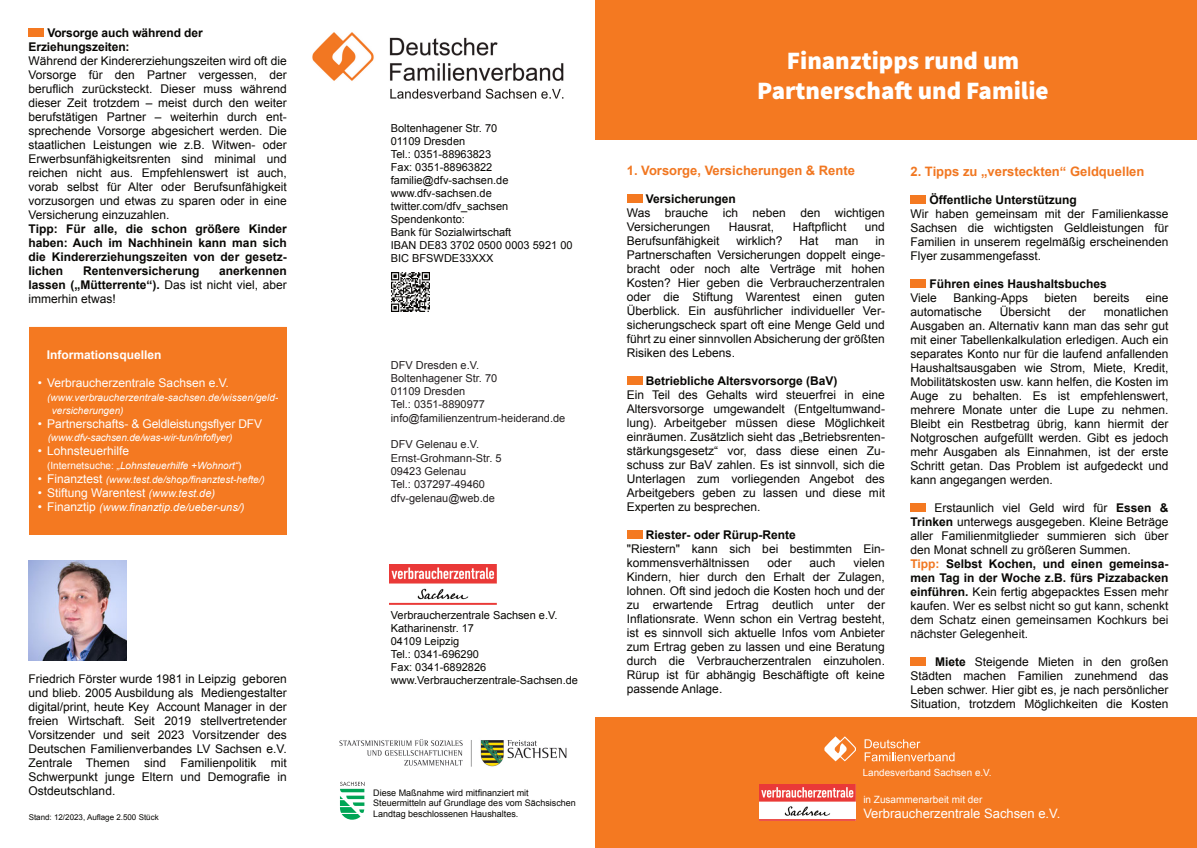
<style>
.page{position:relative;width:1197px;height:848px;background:#fff}
.page>*{position:absolute;margin:0;border:0;box-sizing:border-box;transform-origin:0 0}
.t1{font:900 25px/30px "Source Sans Pro";color:#fff;text-align:center}
.t2{font:700 13px "Arial";color:#f17721}
.t3{font:13px "Arial";color:#fff}
.t4{font:12px/14px "Arial";color:#080704;text-align:justify}
.t5{font:700 12px/14px "Arial";color:#080704}
.t6{font:12px "Arial";color:#fff}
.t7{font:700 12px "Arial";color:#fff}
.t8{font:11px/13px "Arial";color:#080704}
.t9{font:11px/13.3px "Arial";color:#231f20}
.t10{font:italic 11px "Arial";color:#fff}
.t11{font:italic 10px/13px "Arial";color:#fff}
.t12{font:10px "Arial";color:#fff}
.t13{font:9.9px "Arial";color:#fff}
.t14{font:9px/10.7px "Arial";color:#080704}
.t15{font:8px "Arial";color:#080704}
.s1{font-weight:700}
.s2{font-style:normal}
.s3{font-style:normal;font-size:12px}
.s4{font-style:italic;font-size:11px}
.s5{font-weight:700;color:#f17721}
.s6{color:#0e0d0b}
</style>
<div class="page">
<div style="left:29px;top:29px;width:15px;height:8px;background:#f47921"></div>
<img style="left:391px;top:273px;width:38px;height:38px">
<img style="left:389px;top:564px;width:107px;height:40px">
<div style="left:29px;top:327px;width:249px;height:207px;background:#f47921"></div>
<div style="left:278px;top:327px;width:9px;height:207px;background:#f47921"></div>
<svg style="left:32px;top:389px;width:13px;height:18px"></svg>
<svg style="left:32px;top:456px;width:13px;height:17px"></svg>
<div style="left:626px;top:194px;width:16px;height:9px;background:#f47921"></div>
<div style="left:626px;top:376px;width:16px;height:9px;background:#f47921"></div>
<div style="left:626px;top:530px;width:16px;height:9px;background:#f47921"></div>
<div style="left:910px;top:279px;width:15px;height:8px;background:#f47921"></div>
<div style="left:910px;top:503px;width:15px;height:8px;background:#f47921"></div>
<div style="left:910px;top:657px;width:15px;height:8px;background:#f47921"></div>
<div style="left:910px;top:195px;width:15px;height:8px;background:#f47921"></div>
<img style="left:28px;top:560px;width:99px;height:101px">
<svg style="left:340px;top:781px;width:24px;height:38px"></svg>
<img style="left:340px;top:739px;width:227px;height:28px">
<div style="left:595px;top:0;width:601px;height:139px;background:#f47921"></div>
<div style="left:595px;top:716px;width:601px;height:132px;background:#f47921"></div>
<img style="left:759px;top:784px;width:96px;height:36px">
<svg style="left:824px;top:736px;width:32px;height:25px"></svg>
<svg style="left:864px;top:739px;width:90px;height:22px"></svg>
<img style="left:312px;top:32px;width:252px;height:67px">
<p class="t5" style="left:29px;top:27px;width:176px;text-indent:19px">Vorsorge auch während der<br>Erziehungszeiten:</p>
<p class="t4" style="left:29px;top:55px;width:259px">Während der Kindererziehungszeiten wird oft die Vorsorge für den Partner vergessen, der beruflich zurücksteckt. Dieser muss während dieser Zeit trotzdem – meist durch den weiter berufstätigen Partner – weiterhin durch ent&shy;sprechende Vorsorge abgesichert werden. Die staatlichen Leistungen wie z.B. Witwen- oder Erwerbsunfähigkeitsrenten sind minimal und reichen nicht aus. Empfehlenswert ist auch, vorab selbst für Alter oder Berufsunfähigkeit vorzusorgen und etwas zu sparen oder in eine Versicherung einzuzahlen.</p>
<p class="t5" style="left:29px;top:223px;width:259px;text-align:justify">Tipp: Für alle, die schon größere Kinder haben: Auch im Nachhinein kann man sich die Kindererziehungszeiten von der gesetz&shy;lichen</p>
<p class="t4" style="left:29px;top:265px;width:259px;text-indent:191px"><span class="s1">anerkennen lassen („Mütterrente“).</span> Das ist nicht viel, aber immerhin etwas!</p>
<p class="t5" style="left:83px;top:265px;width:118px">Rentenversicherung</p>
<p class="t7" style="left:47px;top:350px;width:116px">Informationsquellen</p>
<p class="t6" style="left:38px;top:378px;width:193px">• Verbraucherzentrale Sachsen e.V.</p>
<p class="t11" style="left:52px;top:391px;width:228px;text-indent:-14px">• (www.verbraucherzentrale-sachsen.de/wissen/geld&shy;versicherungen)</p>
<p class="t6" style="left:38px;top:419px;width:226px">• Partnerschafts- &amp; Geldleistungsflyer DFV</p>
<p class="t11" style="left:48px;top:431px;width:186px">(www.dfv-sachsen.de/was-wir-tun/infoflyer)</p>
<p class="t6" style="left:38px;top:446px;width:93px">• Lohnsteuerhilfe</p>
<p class="t11" style="left:38px;top:459px;width:205px"><span class="s2">• (Internetsuche:</span> „Lohnsteuerhilfe +Wohnort“<span class="s2">)</span></p>
<p class="t11" style="left:38px;top:473px;width:229px"><span class="s3">• Finanztest</span> (www.test.de/shop/finanztest-hefte/)</p>
<p class="t6" style="left:38px;top:488px;width:179px">• Stiftung Warentest <span class="s4">(www.test.de)</span></p>
<p class="t10" style="left:38px;top:503px;width:208px"><span class="s3">• Finanztip</span> (www.finanztip.de/ueber-uns/)</p>
<p class="t4" style="left:29px;top:673px;width:259px">Friedrich Förster wurde 1981 in Leipzig geboren und blieb. 2005 Ausbildung als Mediengestalter digital/print, heute Key Account Manager in der freien Wirtschaft. Seit 2019 stellvertretender Vorsitzender und seit 2023 Vorsitzender des Deutschen Familienverbandes LV Sachsen e.V.<br>Zentrale Themen sind Familienpolitik mit Schwerpunkt junge Eltern und Demografie in Ostdeutschland.</p>
<p class="t15" style="left:29px;top:813px;width:131px">Stand: 12/2023, Auflage 2.500 Stück</p>
<p class="t8" style="left:391px;top:123px;width:183px">Boltenhagener Str. 70<br>01109 Dresden<br>Tel.: 0351-88963823<br>Fax: 0351-88963822 familie@dfv-sachsen.de www.dfv-sachsen.de twitter.com/dfv_sachsen<br>Spendenkonto:<br>Bank für Sozialwirtschaft<br>IBAN DE83 3702 0500 0003 5921 00<br>BIC BFSWDE33XXX</p>
<p class="t9" style="left:391px;top:359px;width:176px">DFV Dresden e.V.<br>Boltenhagener Str. 70<br>01109 Dresden<br>Tel.: 0351-8890977 info@familienzentrum-heiderand.de</p>
<p class="t9" style="left:391px;top:439px;width:112px">DFV Gelenau e.V.<br>Ernst-Grohmann-Str. 5<br>09423 Gelenau<br>Tel.: 037297-49460 dfv-gelenau@web.de</p>
<p class="t8" style="left:391px;top:609px;width:189px">Verbraucherzentrale Sachsen e.V.<br>Katharinenstr. 17<br>04109 Leipzig<br>Tel.: 0341-696290<br>Fax: 0341-6892826 www.Verbraucherzentrale-Sachsen.de</p>
<p class="t14" style="left:373px;top:788px;width:204px">Diese Maßnahme wird mitfinanziert mit<br>Steuermitteln auf Grundlage des vom Sächsischen<br>Landtag beschlossenen Haushaltes.</p>
<h1 class="t1" style="left:757px;top:48px;width:293px">Finanztipps rund um<br>Partnerschaft und Familie</h1>
<p class="t2" style="left:626px;top:165px;width:230px">1. Vorsorge, Versicherungen &amp; Rente</p>
<p class="t5" style="left:645px;top:193px;width:92px">Versicherungen</p>
<p class="t4" style="left:626px;top:207px;width:259px">Was brauche ich neben den wichtigen<br>Versicherungen</p>
<p class="t4" style="left:728px;top:221px;width:47px">Hausrat,</p>
<p class="t4" style="left:792px;top:221px;width:55px">Haftpflicht</p>
<p class="t4" style="left:864px;top:221px;width:22px">und</p>
<p class="t4" style="left:626px;top:235px;width:94px">Berufsunfähigkeit</p>
<p class="t4" style="left:736px;top:235px;width:48px">wirklich?</p>
<p class="t4" style="left:799px;top:235px;width:20px">Hat</p>
<p class="t4" style="left:835px;top:235px;width:25px">man</p>
<p class="t4" style="left:626px;top:235px;width:259px;text-indent:249px">in Partnerschaften Versicherungen doppelt einge&shy;bracht oder noch alte Verträge mit hohen Kosten? Hier geben die Verbraucherzentralen oder die Stiftung Warentest einen guten Überblick. Ein ausführlicher individueller Ver&shy;sicherungscheck spart oft eine Menge Geld und führt zu einer sinnvollen Absicherung der größten Risiken des Lebens.</p>
<p class="t5" style="left:645px;top:375px;width:193px">Betriebliche Altersvorsorge (BaV)</p>
<p class="t4" style="left:626px;top:389px;width:259px">Ein Teil des Gehalts wird steuerfrei in eine Altersvorsorge umgewandelt (Entgeltumwand&shy;lung). Arbeitgeber müssen diese Möglichkeit einräumen. Zusätzlich sieht das „Betriebsrenten&shy;stärkungsgesetz“ vor, dass diese einen Zu&shy;schuss zur BaV zahlen. Es ist sinnvoll, sich die Unterlagen zum vorliegenden Angebot des Arbeitgebers geben zu lassen und diese mit Experten zu besprechen.</p>
<p class="t5" style="left:645px;top:529px;width:152px">Riester- oder Rürup-Rente</p>
<p class="t4" style="left:626px;top:543px;width:259px">"Riestern" kann sich bei bestimmten Ein&shy;kommensverhältnissen</p>
<p class="t4" style="left:626px;top:557px;width:259px;text-indent:227px">vielen Kindern, hier durch den Erhalt der Zulagen, lohnen. Oft sind jedoch die Kosten hoch und der zu erwartende Ertrag deutlich unter der Inflationsrate. Wenn schon ein Vertrag besteht, ist es sinnvoll sich aktuelle Infos vom Anbieter zum Ertrag geben zu lassen und eine Beratung durch die Verbraucherzentralen einzuholen.<br>Rürup ist für abhängig Beschäftigte oft keine passende Anlage.</p>
<p class="t4" style="left:767px;top:557px;width:26px">oder</p>
<p class="t4" style="left:809px;top:557px;width:28px">auch</p>
<p class="t2" style="left:910px;top:166px;width:235px">2. Tipps zu „versteckten“ Geldquellen</p>
<p class="t5" style="left:929px;top:193px;width:149px">Öffentliche Unterstützung</p>
<p class="t4" style="left:910px;top:207px;width:259px">Wir haben gemeinsam mit der Familienkasse Sachsen die wichtigsten Geldleistungen für Familien in unserem regelmäßig erscheinenden Flyer zusammengefasst.</p>
<p class="t5" style="left:929px;top:277px;width:179px">Führen eines Haushaltsbuches</p>
<p class="t4" style="left:910px;top:291px;width:28px">Viele</p>
<p class="t4" style="left:953px;top:291px;width:76px">Banking-Apps</p>
<p class="t4" style="left:1044px;top:291px;width:34px">bieten</p>
<p class="t4" style="left:1093px;top:291px;width:38px">bereits</p>
<p class="t4" style="left:1145px;top:291px;width:24px">eine</p>
<p class="t4" style="left:910px;top:305px;width:73px">automatische</p>
<p class="t4" style="left:999px;top:305px;width:52px">Übersicht</p>
<p class="t4" style="left:1068px;top:305px;width:19px">der</p>
<p class="t4" style="left:910px;top:305px;width:259px;text-indent:193px">monatlichen Ausgaben an. Alternativ kann man das sehr gut mit einer Tabellenkalkulation erledigen. Auch ein separates Konto nur für die laufend anfallenden Haushaltsausgaben wie Strom, Miete, Kredit, Mobilitätskosten usw. kann helfen, die Kosten im Auge zu behalten. Es ist empfehlenswert, mehrere Monate unter die Lupe zu nehmen.<br>Bleibt ein Restbetrag übrig, kann hiermit der Notgroschen aufgefüllt werden. Gibt es jedoch mehr Ausgaben als Einnahmen, ist der erste Schritt getan. Das Problem ist aufgedeckt und kann angegangen werden.</p>
<p class="t4" style="left:910px;top:501px;width:259px;text-align:left;text-indent:24px">Erstaunlich viel Geld wird für <span class="s1">Essen &amp; Trinken</span> unterwegs ausgegeben. Kleine Beträge aller Familienmitglieder summieren sich über den Monat schnell zu größeren Summen.<br><span class="s5">Tipp:</span> <span class="s1">Selbst Kochen, und einen gemeinsa&shy;men Tag in der Woche z.B. fürs Pizzabacken einführen.</span> Kein fertig abgepacktes Essen mehr kaufen. <span class="s6">Wer es selbst nicht so gut kann, schenkt dem Schatz einen gemeinsamen Kochkurs bei nächster Gelegenheit.</span></p>
<p class="t4" style="left:910px;top:655px;width:259px;text-indent:25px"><span class="s1">Miete</span> Steigende Mieten in den großen Städten machen Familien zunehmend das Leben schwer. Hier gibt es, je nach persönlicher Situation, trotzdem Möglichkeiten die Kosten</p>
<p class="t13" style="left:862px;top:768px;width:130px">Landesverband Sachsen e.V.</p>
<p class="t12" style="left:863px;top:795px;width:120px">in Zusammenarbeit mit der</p>
<p class="t3" style="left:863px;top:808px;width:198px">Verbraucherzentrale Sachsen e.V.</p>
</div>
